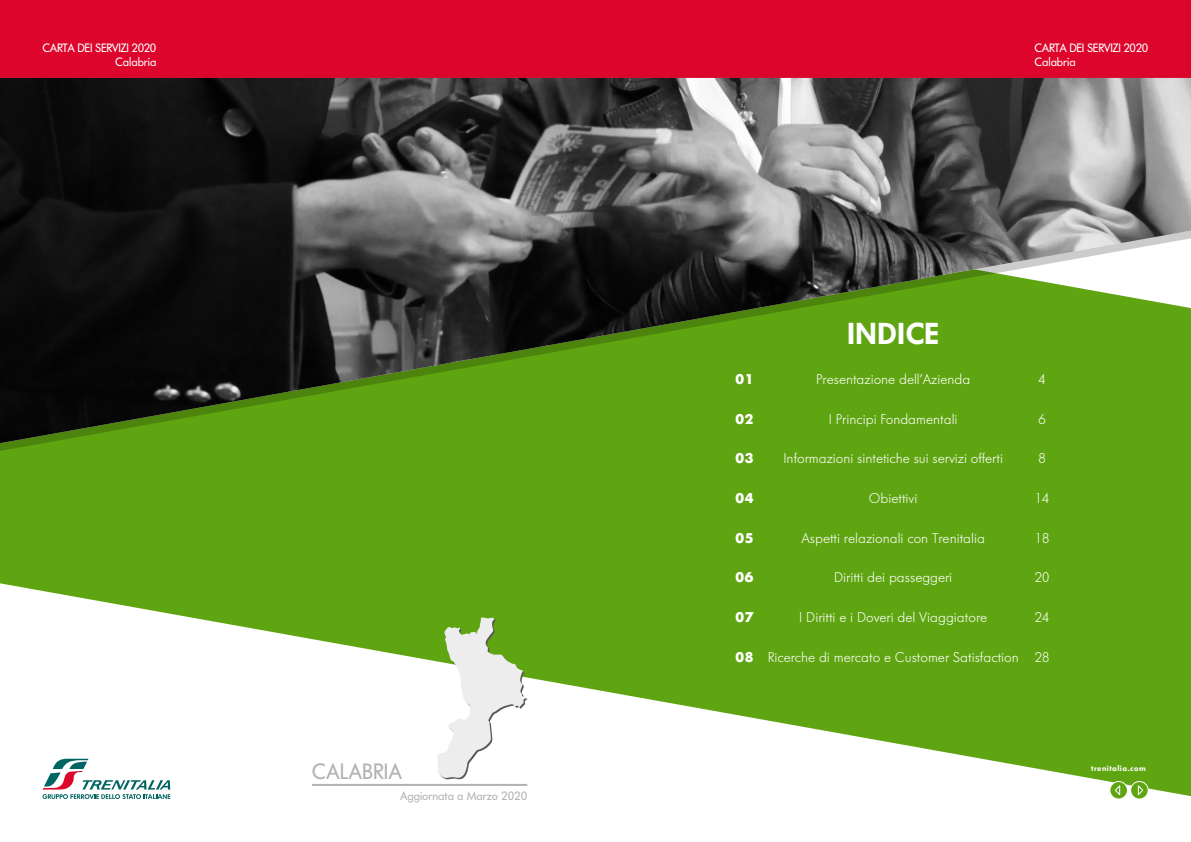
<style>
.page{position:relative;width:1191px;height:842px;background:#fff}
.page>*{position:absolute;margin:0;border:0;box-sizing:border-box;transform-origin:0 0}
.t1{font:600 30px "Futura Serie BQ";color:#fff}
.t2{font:22px "Futura Serie BQ";color:#b3b2b2}
.t3{font:300 14px "Futura Serie BQ";color:#fff}
.t4{font:700 14px "Futura Serie BQ";color:#fff}
.t5{font:12px/14.4px "Futura Serie BQ";letter-spacing:-.03em;color:#fcfeff;text-align:right}
.t6{font:12px "Futura Serie BQ";color:#b3b2b2}
.t7{font:600 8.1px "Futura Serie BQ";letter-spacing:.06em;color:#fff}
.s1{font-weight:700}
</style>
<div class="page">
<div style="left:0;top:0;width:1191px;height:78px;background:#dd052b"></div>
<svg style="left:0;top:453px;width:1191px;height:343px;fill:#5fa511"></svg>
<div style="left:0;top:443px;width:1191px;height:10px;background:#5fa511"></div>
<hr style="left:312px;top:784px;width:215px;height:2px;background:#b3b2b2">
<svg style="left:43px;top:759px;width:127px;height:40px"></svg>
<svg style="left:1109px;top:781px;width:18px;height:18px"></svg>
<div style="left:1109px;top:781px;width:18px;height:18px;border:1px solid #fff;border-radius:50%"></div>
<svg style="left:1114px;top:784px;width:6px;height:11px"></svg>
<div style="left:1130px;top:781px;width:18px;height:18px;background:#5fa511;border-radius:50%"></div>
<div style="left:1130px;top:781px;width:18px;height:18px;border:1px solid #fff;border-radius:50%"></div>
<svg style="left:1137px;top:785px;width:6px;height:10px"></svg>
<img style="left:0;top:78px;width:1191px;height:365px">
<svg style="left:437px;top:617px;width:90px;height:163px"></svg>
<p class="t5" style="left:43px;top:41px;width:115px">CARTA DEI SERVIZI 2020<br>Calabria</p>
<p class="t5" style="left:1034px;top:41px;width:115px;text-align:left">CARTA DEI SERVIZI 2020<br>Calabria</p>
<h1 class="t1" style="left:847px;top:316px;width:94px">INDICE</h1>
<h2 class="t2" style="left:312px;top:759px;width:92px">CALABRIA</h2>
<p class="t6" style="left:400px;top:789px;width:129px">Aggiornata a Marzo 2020</p>
<p class="t4" style="left:735px;top:370px;width:20px">01</p>
<p class="t3" style="left:816px;top:371px;width:156px">Presentazione dell’Azienda</p>
<p class="t3" style="left:1038px;top:371px;width:9px">4</p>
<p class="t4" style="left:735px;top:410px;width:20px">02</p>
<p class="t3" style="left:829px;top:411px;width:130px">I Principi Fondamentali</p>
<p class="t3" style="left:1038px;top:411px;width:9px">6</p>
<p class="t4" style="left:735px;top:450px;width:20px">03</p>
<p class="t3" style="left:783px;top:450px;width:221px">Informazioni sintetiche sui servizi offerti</p>
<p class="t3" style="left:1038px;top:450px;width:9px">8</p>
<p class="t4" style="left:735px;top:489px;width:20px">04</p>
<p class="t3" style="left:869px;top:490px;width:50px">Obiettivi</p>
<p class="t3" style="left:1034px;top:490px;width:16px">14</p>
<p class="t4" style="left:735px;top:529px;width:20px">05</p>
<p class="t3" style="left:801px;top:530px;width:185px">Aspetti relazionali con Trenitalia</p>
<p class="t3" style="left:1034px;top:530px;width:16px">18</p>
<p class="t4" style="left:735px;top:569px;width:20px">06</p>
<p class="t3" style="left:834px;top:569px;width:120px">Diritti dei passeggeri</p>
<p class="t3" style="left:1034px;top:569px;width:16px">20</p>
<p class="t4" style="left:735px;top:608px;width:20px">07</p>
<p class="t3" style="left:799px;top:609px;width:189px">I Diritti e i Doveri del Viaggiatore</p>
<p class="t3" style="left:1034px;top:609px;width:16px">24</p>
<p class="t3" style="left:735px;top:649px;width:316px"><span class="s1">08</span> Ricerche di mercato e Customer Satisfaction 28</p>
<p class="t7" style="left:1091px;top:764px;width:56px">trenitalia.com</p>
</div>
